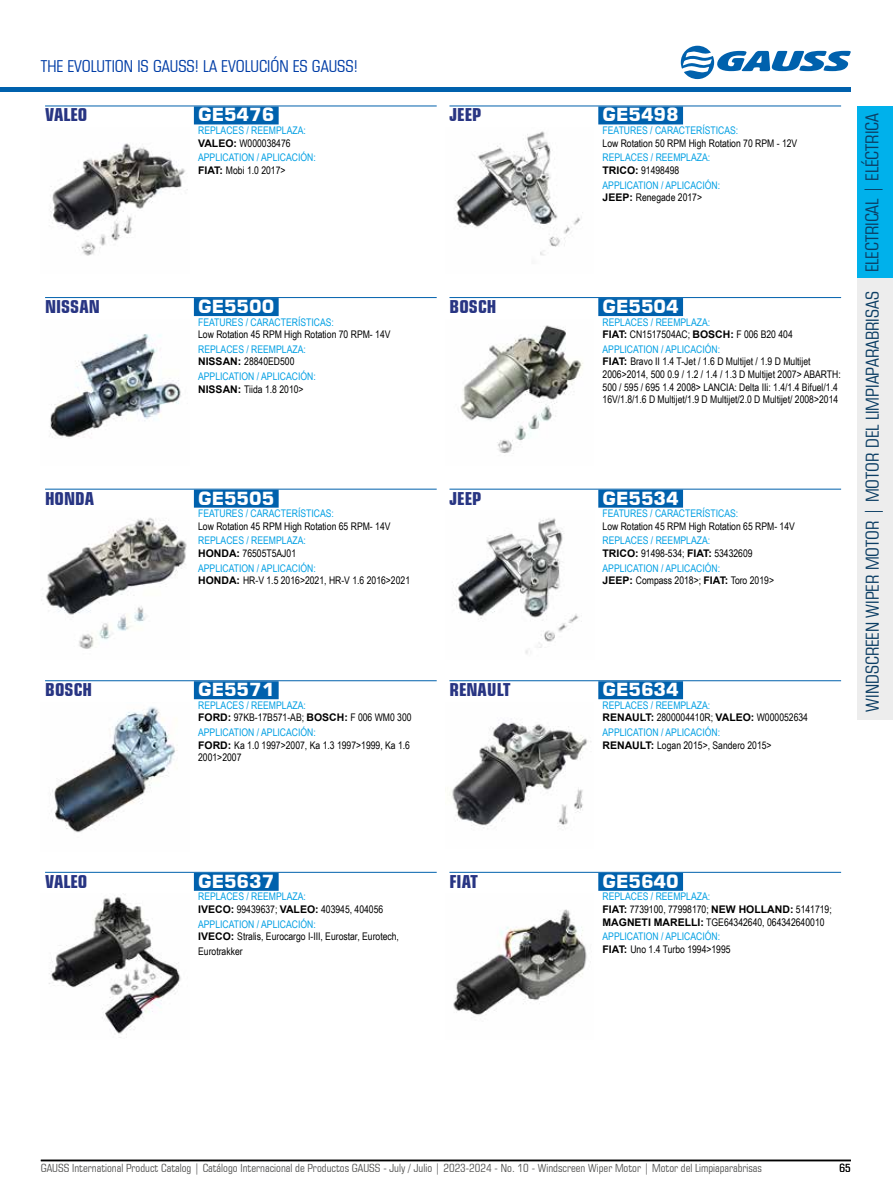
<style>
.page{position:relative;width:893px;height:1191px;background:#fff}
.page>*{position:absolute;margin:0;border:0;box-sizing:border-box;transform-origin:0 0}
.t1{font:condensed 18px "Square 721 BT";color:#0c3e64}
.t2{font:700 18px "Square 721 BT";color:#fff}
.t3{font:700 condensed 18px "Square 721 BT";color:#283583}
.t4{font:condensed 16.5px "Square 721 BT";color:#003da6}
.t5{font:condensed 11.25px "Square 721 BT";color:#575756}
.t6{font:condensed 11.25px "Square 721 BT";color:#000}
.t7{font:10.5px/12.6px "Arial Narrow";color:#000}
.t8{font:10.5px/12.6px "Arial Narrow";color:#009fe3}
.s1{font-family:"Arial";font-weight:700;color:#000}
.s2{color:#000}
.s3{color:#009fe3}
.s4{font-family:"Arial";font-weight:700}
</style>
<div class="page">
<hr style="left:41px;top:1159px;width:810px;height:2px;background:#000">
<div style="left:857px;top:106px;width:36px;height:172px;background:#00b1eb"></div>
<div style="left:857px;top:278px;width:36px;height:442px;background:#ededed"></div>
<hr style="left:0;top:87px;width:851px;height:4px;background:#0061ad">
<svg style="left:681px;top:46px;width:170px;height:33px"></svg>
<hr style="left:45px;top:106px;width:392px;height:1px;background:#0061ad">
<div style="left:194px;top:106px;width:85px;height:18px;background:#0061ad"></div>
<img style="left:50px;top:143px;width:138px;height:113px">
<hr style="left:449px;top:106px;width:392px;height:1px;background:#0061ad">
<div style="left:598px;top:106px;width:85px;height:18px;background:#0061ad"></div>
<img style="left:455px;top:131px;width:128px;height:125px">
<hr style="left:45px;top:297px;width:392px;height:1px;background:#0061ad">
<div style="left:194px;top:298px;width:85px;height:18px;background:#0061ad"></div>
<img style="left:50px;top:334px;width:131px;height:104px">
<hr style="left:449px;top:297px;width:392px;height:1px;background:#0061ad">
<div style="left:598px;top:298px;width:85px;height:18px;background:#0061ad"></div>
<img style="left:460px;top:325px;width:123px;height:129px">
<hr style="left:45px;top:489px;width:392px;height:1px;background:#0061ad">
<div style="left:194px;top:489px;width:85px;height:18px;background:#0061ad"></div>
<img style="left:41px;top:518px;width:146px;height:131px">
<hr style="left:449px;top:489px;width:392px;height:1px;background:#0061ad">
<div style="left:598px;top:489px;width:85px;height:18px;background:#0061ad"></div>
<img style="left:452px;top:518px;width:130px;height:136px">
<hr style="left:45px;top:680px;width:392px;height:1px;background:#0061ad">
<div style="left:194px;top:681px;width:85px;height:18px;background:#0061ad"></div>
<img style="left:50px;top:706px;width:128px;height:127px">
<hr style="left:449px;top:680px;width:392px;height:1px;background:#0061ad">
<div style="left:598px;top:681px;width:85px;height:18px;background:#0061ad"></div>
<img style="left:449px;top:718px;width:142px;height:111px">
<hr style="left:45px;top:872px;width:392px;height:1px;background:#0061ad">
<div style="left:194px;top:873px;width:85px;height:18px;background:#0061ad"></div>
<img style="left:49px;top:894px;width:132px;height:144px">
<hr style="left:449px;top:872px;width:392px;height:1px;background:#0061ad">
<div style="left:598px;top:873px;width:85px;height:18px;background:#0061ad"></div>
<img style="left:453px;top:909px;width:134px;height:107px">
<h2 class="t4" style="left:41px;top:56px;width:319px">THE EVOLUTION IS GAUSS! LA EVOLUCIÓN ES GAUSS!</h2>
<h1 class="t3" style="left:45px;top:104px;width:44px">VALEO</h1>
<h1 class="t2" style="left:198px;top:104px;width:78px">GE5476</h1>
<p class="t8" style="left:198px;top:124px;width:109px">REPLACES / REEMPLAZA:<br><span class="s1">VALEO:</span> <span class="s2">W000038476</span></p>
<p class="t8" style="left:198px;top:151px;width:119px">APPLICATION / APLICACIÓN:<br><span class="s1">FIAT:</span> <span class="s2">Mobi 1.0 2017&gt;</span></p>
<h1 class="t3" style="left:45px;top:295px;width:56px">NISSAN</h1>
<h1 class="t2" style="left:198px;top:295px;width:78px">GE5500</h1>
<p class="t8" style="left:198px;top:315px;width:137px">FEATURES / CARACTERÍSTICAS:</p>
<p class="t7" style="left:198px;top:328px;width:194px">Low Rotation 45 RPM High Rotation 70 RPM- 14V</p>
<p class="t8" style="left:198px;top:342px;width:109px">REPLACES / REEMPLAZA:<br><span class="s1">NISSAN:</span> <span class="s2">28840ED500</span></p>
<p class="t8" style="left:198px;top:370px;width:119px">APPLICATION / APLICACIÓN:<br><span class="s1">NISSAN:</span> <span class="s2">Tiida 1.8 2010&gt;</span></p>
<h1 class="t3" style="left:45px;top:487px;width:51px">HONDA</h1>
<h1 class="t2" style="left:198px;top:487px;width:78px">GE5505</h1>
<p class="t8" style="left:198px;top:507px;width:137px">FEATURES / CARACTERÍSTICAS:</p>
<p class="t7" style="left:198px;top:519px;width:194px">Low Rotation 45 RPM High Rotation 65 RPM- 14V</p>
<p class="t8" style="left:198px;top:534px;width:109px">REPLACES / REEMPLAZA:<br><span class="s1">HONDA:</span> <span class="s2">76505T5AJ01</span></p>
<p class="t7" style="left:198px;top:561px;width:213px"><span class="s3">APPLICATION / APLICACIÓN:<br></span><span class="s4">HONDA:</span> HR-V 1.5 2016&gt;2021, HR-V 1.6 2016&gt;2021</p>
<h1 class="t3" style="left:45px;top:679px;width:49px">BOSCH</h1>
<h1 class="t2" style="left:198px;top:678px;width:78px">GE5571</h1>
<p class="t7" style="left:198px;top:698px;width:215px"><span class="s3">REPLACES / REEMPLAZA:<br></span><span class="s4">FORD:</span> 97KB-17B571-AB; <span class="s4">BOSCH:</span> F 006 WM0 300</p>
<p class="t7" style="left:198px;top:725px;width:213px"><span class="s3">APPLICATION / APLICACIÓN:<br></span><span class="s4">FORD:</span> Ka 1.0 1997&gt;2007, Ka 1.3 1997&gt;1999, Ka 1.6<br>2001&gt;2007</p>
<h1 class="t3" style="left:449px;top:104px;width:33px">JEEP</h1>
<h1 class="t2" style="left:603px;top:104px;width:78px">GE5498</h1>
<p class="t8" style="left:603px;top:124px;width:137px">FEATURES / CARACTERÍSTICAS:</p>
<p class="t7" style="left:603px;top:136px;width:196px">Low Rotation 50 RPM High Rotation 70 RPM - 12V</p>
<p class="t8" style="left:603px;top:151px;width:109px">REPLACES / REEMPLAZA:<br><span class="s1">TRICO:</span> <span class="s2">91498498</span></p>
<p class="t8" style="left:603px;top:178px;width:119px">APPLICATION / APLICACIÓN:<br><span class="s1">JEEP:</span> <span class="s2">Renegade 2017&gt;</span></p>
<h1 class="t3" style="left:449px;top:295px;width:49px">BOSCH</h1>
<h1 class="t2" style="left:603px;top:295px;width:78px">GE5504</h1>
<p class="t7" style="left:603px;top:315px;width:192px"><span class="s3">REPLACES / REEMPLAZA:<br></span><span class="s4">FIAT:</span> CN1517504AC; <span class="s4">BOSCH:</span> F 006 B20 404</p>
<p class="t7" style="left:603px;top:342px;width:240px"><span class="s3">APPLICATION / APLICACIÓN:<br></span><span class="s4">FIAT:</span> Bravo II 1.4 T-Jet / 1.6 D Multijet / 1.9 D Multijet 2006&gt;2014, 500 0.9 / 1.2 / 1.4 / 1.3 D Multijet 2007&gt; ABARTH:<br>500 / 595 / 695 1.4 2008&gt; LANCIA: Delta IIi: 1.4/1.4 Bifuel/1.4<br>16V/1.8/1.6 D Multijet/1.9 D Multijet/2.0 D Multijet/ 2008&gt;2014</p>
<h1 class="t3" style="left:449px;top:487px;width:33px">JEEP</h1>
<h1 class="t2" style="left:603px;top:487px;width:78px">GE5534</h1>
<p class="t8" style="left:603px;top:507px;width:137px">FEATURES / CARACTERÍSTICAS:</p>
<p class="t7" style="left:603px;top:519px;width:194px">Low Rotation 45 RPM High Rotation 65 RPM- 14V</p>
<p class="t8" style="left:603px;top:534px;width:152px">REPLACES / REEMPLAZA:<br><span class="s1">TRICO:</span> <span class="s2">91498-534;</span> <span class="s1">FIAT:</span> <span class="s2">53432609</span></p>
<p class="t8" style="left:603px;top:561px;width:173px">APPLICATION / APLICACIÓN:<br><span class="s1">JEEP:</span> <span class="s2">Compass 2018&gt;;</span> <span class="s1">FIAT:</span> <span class="s2">Toro 2019&gt;</span></p>
<h1 class="t3" style="left:449px;top:679px;width:63px">RENAULT</h1>
<h1 class="t2" style="left:603px;top:678px;width:78px">GE5634</h1>
<p class="t7" style="left:603px;top:698px;width:207px"><span class="s3">REPLACES / REEMPLAZA:<br></span><span class="s4">RENAULT:</span> 2800004410R; <span class="s4">VALEO:</span> W000052634</p>
<p class="t8" style="left:603px;top:725px;width:171px">APPLICATION / APLICACIÓN:<br><span class="s1">RENAULT:</span> <span class="s2">Logan 2015&gt;, Sandero 2015&gt;</span></p>
<h1 class="t1" style="left:861px;top:272px;width:160px;rotate:-90deg">ELECTRICAL | ELÉCTRICA</h1>
<h1 class="t1" style="left:861px;top:711px;width:421px;rotate:-90deg">WINDSCREEN WIPER MOTOR | MOTOR DEL LIMPIAPARABRISAS</h1>
<h1 class="t3" style="left:45px;top:870px;width:44px">VALEO</h1>
<h1 class="t2" style="left:198px;top:870px;width:78px">GE5637</h1>
<p class="t7" style="left:198px;top:890px;width:187px"><span class="s3">REPLACES / REEMPLAZA:<br></span><span class="s4">IVECO:</span> 99439637; <span class="s4">VALEO:</span> 403945, 404056</p>
<p class="t7" style="left:198px;top:917px;width:202px"><span class="s3">APPLICATION / APLICACIÓN:<br></span><span class="s4">IVECO:</span> Stralis, Eurocargo I-III, Eurostar, Eurotech,</p>
<p class="t7" style="left:198px;top:944px;width:46px">Eurotrakker</p>
<h1 class="t3" style="left:449px;top:870px;width:30px">FIAT</h1>
<h1 class="t2" style="left:603px;top:870px;width:78px">GE5640</h1>
<p class="t7" style="left:603px;top:890px;width:231px"><span class="s3">REPLACES / REEMPLAZA:<br></span><span class="s4">FIAT:</span> 7739100, 77998170; <span class="s4">NEW HOLLAND:</span> 5141719;<br><span class="s4">MAGNETI MARELLI:</span> TGE64342640, 064342640010</p>
<p class="t8" style="left:603px;top:930px;width:130px">APPLICATION / APLICACIÓN:<br><span class="s1">FIAT:</span> <span class="s2">Uno 1.4 Turbo 1994&gt;1995</span></p>
<p class="t5" style="left:41px;top:1161px;width:723px">GAUSS International Product Catalog | Catálogo Internacional de Productos GAUSS - July / Julio | 2023-2024 - No. 10 - Windscreen Wiper Motor | Motor del Limpiaparabrisas</p>
<p class="t6" style="left:840px;top:1161px;width:13px">65</p>
</div>
